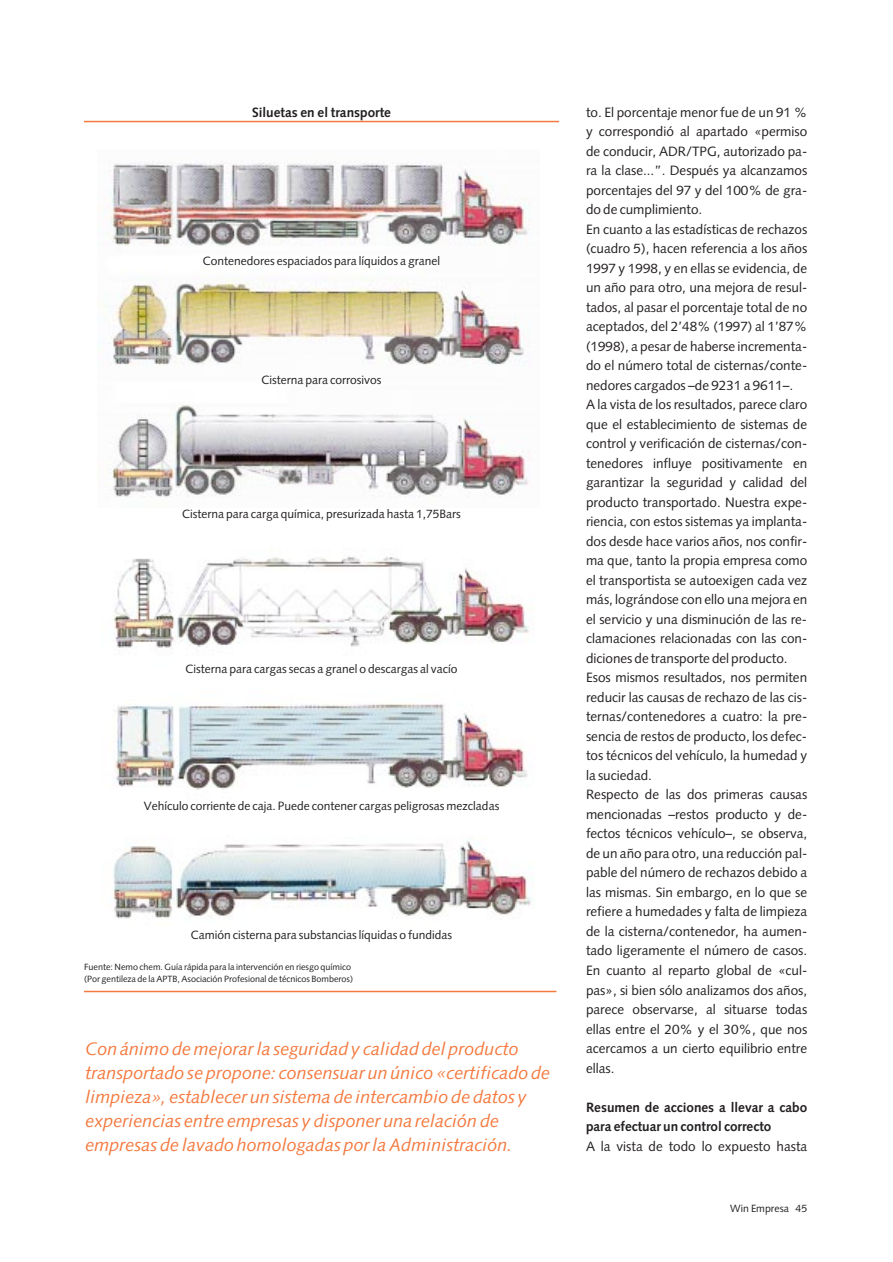
<style>
.page{position:relative;width:893px;height:1262px;background:#fff}
.page>*{position:absolute;margin:0;border:0;box-sizing:border-box;transform-origin:0 0}
.t1{font:italic 18px/24px "Winterthur";color:#f4793e}
.t2{font:13.5px/19.5px "Winterthur";color:#231f20}
.t3{font:700 13.5px/19.5px "Winterthur";color:#231f20}
.t4{font:12px "Winterthur";color:#231f20}
.t5{font:10.5px "Winterthur";color:#231f20}
.t6{font:9px/12px "Winterthur";color:#231f20}
</style>
<div class="page">
<img style="left:98px;top:161px;width:433px;height:336px">
<img style="left:113px;top:556px;width:421px;height:363px">
<hr style="left:84px;top:121px;width:475px;height:1px;background:#f4793e">
<hr style="left:84px;top:990px;width:472px;height:2px;background:#f4793e">
<p class="t3" style="left:252px;top:104px;width:140px">Siluetas en el transporte</p>
<p class="t4" style="left:203px;top:256px;width:239px">Contenedores espaciados para líquidos a granel</p>
<p class="t4" style="left:261px;top:375px;width:122px">Cisterna para corrosivos</p>
<p class="t4" style="left:182px;top:509px;width:280px">Cisterna para carga química, presurizada hasta 1,75Bars</p>
<p class="t4" style="left:185px;top:664px;width:274px">Cisterna para cargas secas a granel o descargas al vacío</p>
<p class="t4" style="left:144px;top:801px;width:357px">Vehículo corriente de caja. Puede contener cargas peligrosas mezcladas</p>
<p class="t4" style="left:191px;top:930px;width:263px">Camión cisterna para substancias líquidas o fundidas</p>
<p class="t6" style="left:84px;top:962px;width:270px">Fuente: Nemo chem. Guía rápida para la intervención en riesgo químico (Por gentileza de la APTB, Asociación Profesional de técnicos Bomberos)</p>
<p class="t1" style="left:85px;top:1039px;width:466px">Con ánimo de mejorar la seguridad y calidad del producto transportado se propone: consensuar un único «certificado de limpieza», establecer un sistema de intercambio de datos y experiencias entre empresas y disponer una relación de empresas de lavado homologadas por la Administración.</p>
<p class="t2" style="left:586px;top:104px;width:223px">to. El porcentaje menor fue de un 91 % y correspondió al apartado «permiso de conducir, ADR/TPG, autorizado pa&shy;ra la clase...”. Después ya alcanzamos porcentajes del 97 y del 100% de gra&shy;do de cumplimiento.<br>En cuanto a las estadísticas de rechazos (cuadro 5), hacen referencia a los años 1997 y 1998, y en ellas se evidencia, de un año para otro, una mejora de resul&shy;tados, al pasar el porcentaje total de no aceptados, del 2’48% (1997) al 1’87% (1998), a pesar de haberse incrementa&shy;do el número total de cisternas/conte&shy;nedores cargados –de 9231 a 9611–.<br>A la vista de los resultados, parece claro que el establecimiento de sistemas de control y verificación de cisternas/con&shy;tenedores influye positivamente en garantizar la seguridad y calidad del producto transportado. Nuestra expe&shy;riencia, con estos sistemas ya implanta&shy;dos desde hace varios años, nos confir&shy;ma que, tanto la propia empresa como el transportista se autoexigen cada vez más, lográndose con ello una mejora en el servicio y una disminución de las re&shy;clamaciones relacionadas con las con&shy;diciones de transporte del producto.<br>Esos mismos resultados, nos permiten reducir las causas de rechazo de las cis&shy;ternas/contenedores a cuatro: la pre&shy;sencia de restos de producto, los defec&shy;tos técnicos del vehículo, la humedad y la suciedad.<br>Respecto de las dos primeras causas mencionadas –restos producto y de&shy;fectos técnicos vehículo–, se observa, de un año para otro, una reducción pal&shy;pable del número de rechazos debido a las mismas. Sin embargo, en lo que se refiere a humedades y falta de limpieza de la cisterna/contenedor, ha aumen&shy;tado ligeramente el número de casos.<br>En cuanto al reparto global de «cul&shy;pas», si bien sólo analizamos dos años, parece observarse, al situarse todas ellas entre el 20% y el 30%, que nos acercamos a un cierto equilibrio entre ellas.</p>
<p class="t3" style="left:586px;top:1098px;width:223px">Resumen de acciones a llevar a cabo para efectuar un control correcto</p>
<p class="t2" style="left:586px;top:1137px;width:223px">A la vista de todo lo expuesto hasta</p>
<p class="t5" style="left:730px;top:1204px;width:79px">Win Empresa 45</p>
</div>
